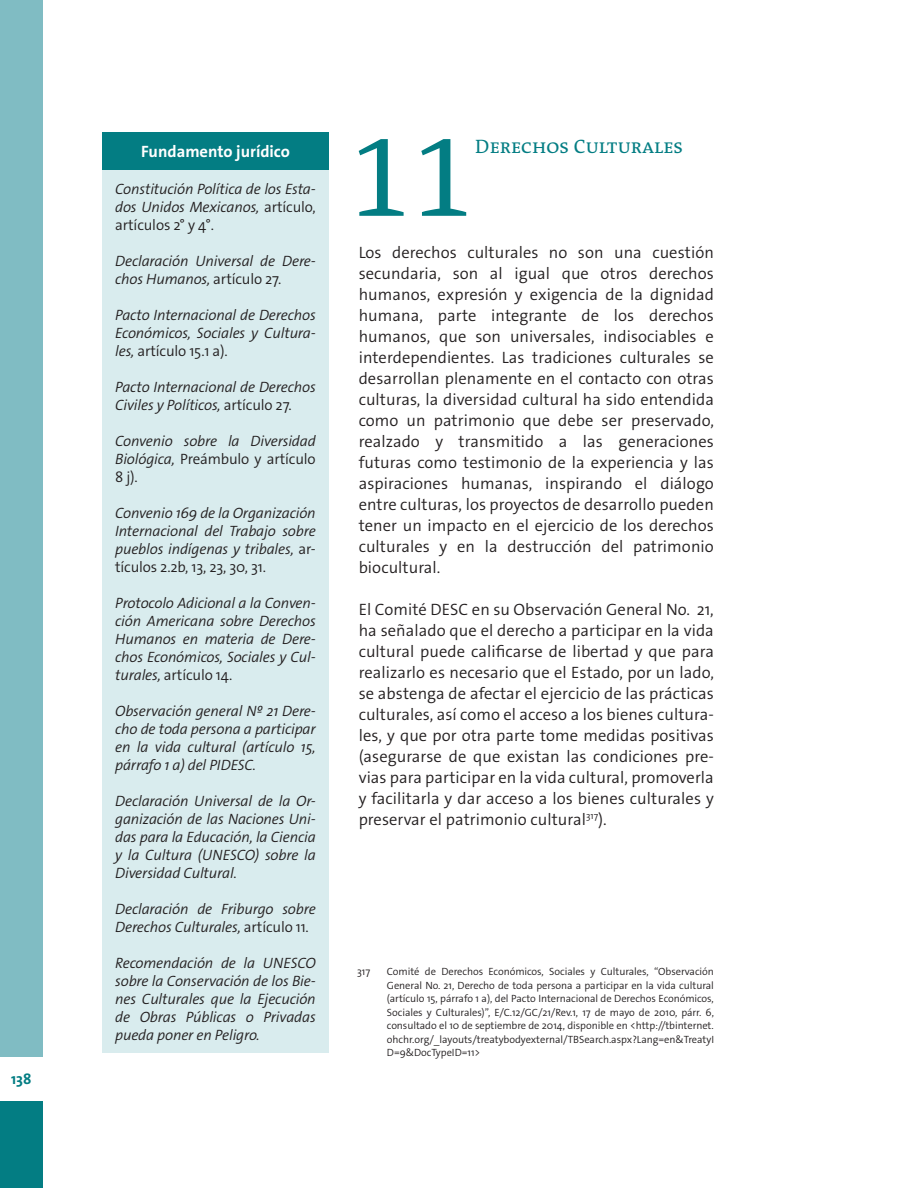
<style>
.page{position:relative;width:918px;height:1188px;background:#fff}
.page>*{position:absolute;margin:0;border:0;box-sizing:border-box;transform-origin:0 0}
.t1{font:112.8px "The Antiqua B W5 c Plain";color:#037d83}
.t2{font:19.5px "The Antiqua B W5 c Plain";letter-spacing:.005em;color:#037d83}
.t3{font:300 16.5px/21px "The Sans Os F";letter-spacing:.005em;color:#231f20;text-align:justify}
.t4{font:700 16.5px "The Sans Os F";color:#fff}
.t5{font:italic 300 15px/18px "The Sans Os F";letter-spacing:-.01em;color:#231f20;text-align:justify}
.t6{font:700 15px "The Sans Os F";color:#037d83}
.t7{font:300 10.5px/13.5px "The Sans Os F";color:#231f20;text-align:justify}
.s1{font-style:normal}
</style>
<div class="page">
<div style="left:0;top:1101px;width:43px;height:87px;background:#037d83"></div>
<div style="left:0;top:0;width:43px;height:1056px;background:#80bcc3"></div>
<div style="left:102px;top:132px;width:227px;height:38px;background:#037d83"></div>
<div style="left:102px;top:170px;width:227px;height:883px;background:#d9ecee"></div>
<p class="t6" style="left:11px;top:1070px;width:22px">138</p>
<p class="t4" style="left:141px;top:141px;width:150px">Fundamento jurídico</p>
<p class="t5" style="left:115px;top:180px;width:202px">Constitución Política de los Esta&shy;dos Unidos Mexicanos, <span class="s1">artículo, artículos 2° y 4°.</span></p>
<p class="t5" style="left:115px;top:252px;width:202px">Declaración Universal de Dere&shy;chos Humanos, <span class="s1">artículo 27.</span></p>
<p class="t5" style="left:115px;top:306px;width:202px">Pacto Internacional de Derechos Económicos, Sociales y Cultura&shy;les, <span class="s1">artículo 15.1 a).</span></p>
<p class="t5" style="left:115px;top:378px;width:202px">Pacto Internacional de Derechos<br>Civiles y Políticos, <span class="s1">artículo 27.</span></p>
<p class="t5" style="left:115px;top:432px;width:202px">Convenio sobre la Diversidad Biológica, <span class="s1">Preámbulo y artículo 8 j).</span></p>
<p class="t5" style="left:115px;top:504px;width:202px">Convenio 169 de la Organización Internacional del Trabajo sobre pueblos indígenas y tribales, <span class="s1">ar&shy;tículos 2.2b, 13, 23, 30, 31.</span></p>
<p class="t5" style="left:115px;top:594px;width:202px">Protocolo Adicional a la Conven&shy;ción Americana sobre Derechos Humanos en materia de Dere&shy;chos Económicos, Sociales y Cul&shy;turales, <span class="s1">artículo 14.</span></p>
<p class="t5" style="left:115px;top:702px;width:202px">Observación general Nº 21 Dere&shy;cho de toda persona a participar en la vida cultural (artículo 15, párrafo 1 a) del PIDESC.</p>
<p class="t5" style="left:115px;top:792px;width:202px">Declaración Universal de la Or&shy;ganización de las Naciones Uni&shy;das para la Educación, la Ciencia y la Cultura (UNESCO) sobre la Diversidad Cultural.</p>
<p class="t5" style="left:115px;top:900px;width:202px">Declaración de Friburgo sobre<br>Derechos Culturales, <span class="s1">artículo 11.</span></p>
<p class="t5" style="left:115px;top:954px;width:202px">Recomendación de la UNESCO sobre la Conservación de los Bie&shy;nes Culturales que la Ejecución de Obras Públicas o Privadas pueda poner en Peligro.</p>
<h1 class="t1" style="left:349px;top:105px;width:126px">11</h1>
<p class="t2" style="left:475px;top:134px;width:210px">Derechos Culturales</p>
<p class="t3" style="left:359px;top:242px;width:357px">Los derechos culturales no son una cuestión secundaria, son al igual que otros derechos humanos, expresión y exigencia de la dignidad humana, parte integrante de los derechos humanos, que son universales, indisociables e interdependientes. Las tradiciones culturales se desarrollan plenamente en el contacto con otras culturas, la diversidad cultural ha sido entendida como un patrimonio que debe ser preservado, realzado y transmitido a las generaciones futuras como testimonio de la experiencia y las aspiraciones humanas, inspirando el diálogo entre culturas, los proyectos de desarrollo pueden tener un impacto en el ejercicio de los derechos culturales y en la destrucción del patrimonio biocultural.</p>
<p class="t3" style="left:359px;top:599px;width:357px">El Comité DESC en su Observación General No. 21, ha señalado que el derecho a participar en la vida cultural puede calificarse de libertad y que para realizarlo es necesario que el Estado, por un lado, se abstenga de afectar el ejercicio de las prácticas culturales, así como el acceso a los bienes cultura&shy;les, y que por otra parte tome medidas positivas (asegurarse de que existan las condiciones pre&shy;vias para participar en la vida cultural, promoverla y facilitarla y dar acceso a los bienes culturales y preservar el patrimonio cultural<sup>317</sup>).</p>
<p class="t7" style="left:357px;top:965px;width:15px">317</p>
<p class="t7" style="left:387px;top:965px;width:329px">Comité de Derechos Económicos, Sociales y Culturales, “Observación General No. 21, Derecho de toda persona a participar en la vida cultural (artículo 15, párrafo 1 a), del Pacto Internacional de Derechos Económicos, Sociales y Culturales)”, E/C.12/GC/21/Rev.1, 17 de mayo de 2010, párr. 6, consultado el 10 de septiembre de 2014, disponible en &lt;http://tbinternet. ohchr.org/_layouts/treatybodyexternal/TBSearch.aspx?Lang=en&amp;TreatyI D=9&amp;DocTypeID=11&gt;</p>
</div>
